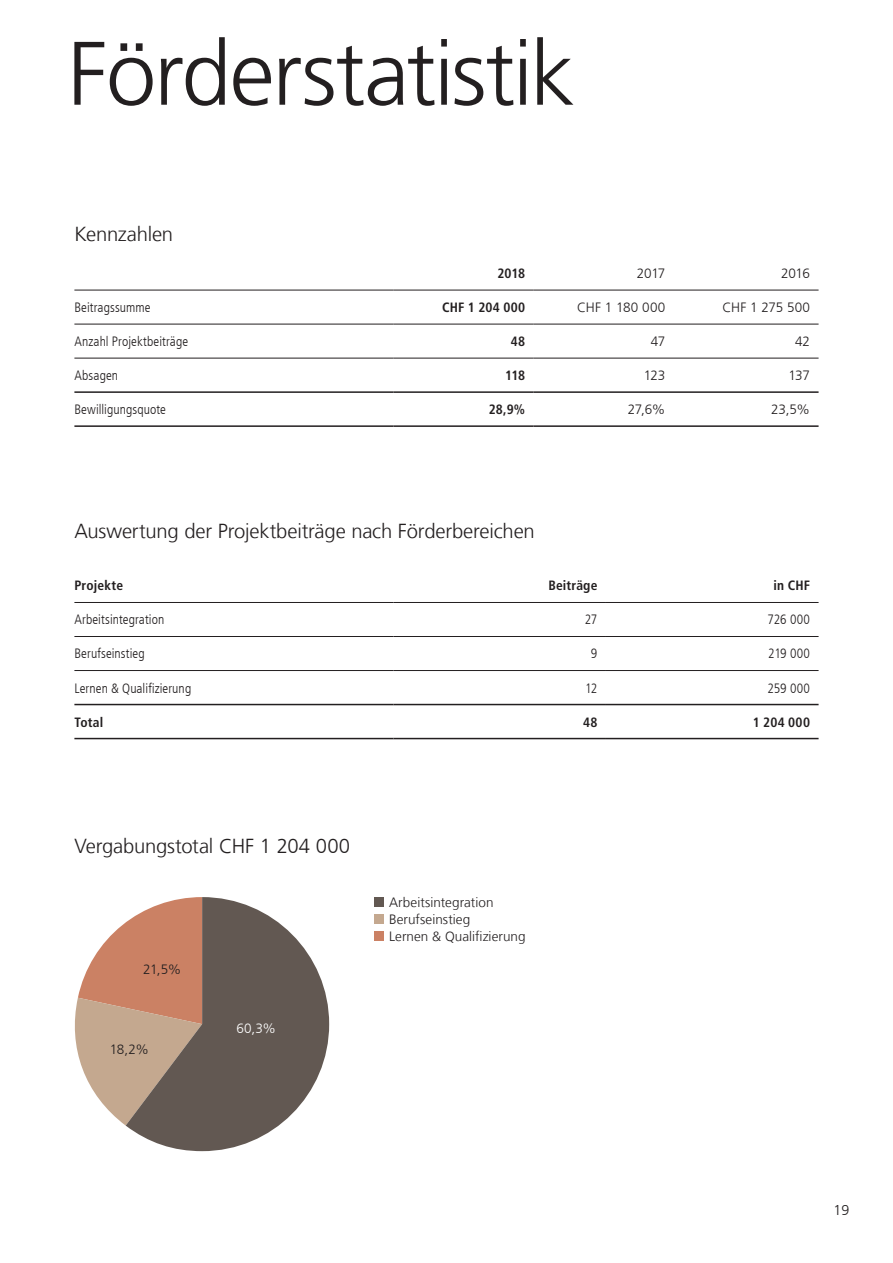
<style>
.page{position:relative;width:893px;height:1263px;background:#fff}
.page>*{position:absolute;margin:0;border:0;box-sizing:border-box;transform-origin:0 0}
.t1{font:300 90px "Frutiger LT Com";letter-spacing:-.025em;color:#231f20}
.t2{font:300 20.25px "Frutiger LT Com";letter-spacing:-.01em;color:#231f20}
.t3{font:300 14.25px "Frutiger LT Com";color:#231f20}
.t4{font:300 condensed 13.5px "Frutiger LT Com";letter-spacing:.005em;color:#231f20}
.t5{font:300 13.5px/17.2px "Frutiger LT Com";letter-spacing:.005em;color:#231f20}
.t6{font:700 condensed 13.5px "Frutiger LT Com";letter-spacing:.01em;color:#231f20}
.t7{font:300 13.5px "Frutiger LT Com";color:#fff}
</style>
<div class="page">
<hr style="left:74px;top:290px;width:319px;height:1px;background:#231f20">
<hr style="left:393px;top:290px;width:141px;height:1px;background:#231f20">
<hr style="left:534px;top:290px;width:140px;height:1px;background:#231f20">
<hr style="left:674px;top:290px;width:145px;height:1px;background:#231f20">
<hr style="left:74px;top:324px;width:319px;height:1px;background:#231f20">
<hr style="left:393px;top:324px;width:141px;height:1px;background:#231f20">
<hr style="left:534px;top:324px;width:140px;height:1px;background:#231f20">
<hr style="left:674px;top:324px;width:145px;height:1px;background:#231f20">
<hr style="left:74px;top:358px;width:319px;height:1px;background:#231f20">
<hr style="left:393px;top:358px;width:141px;height:1px;background:#231f20">
<hr style="left:534px;top:358px;width:140px;height:1px;background:#231f20">
<hr style="left:674px;top:358px;width:145px;height:1px;background:#231f20">
<hr style="left:74px;top:391px;width:319px;height:2px;background:#231f20">
<hr style="left:393px;top:391px;width:141px;height:2px;background:#231f20">
<hr style="left:534px;top:391px;width:140px;height:2px;background:#231f20">
<hr style="left:674px;top:391px;width:145px;height:2px;background:#231f20">
<hr style="left:74px;top:425px;width:319px;height:2px;background:#231f20">
<hr style="left:393px;top:425px;width:141px;height:2px;background:#231f20">
<hr style="left:534px;top:425px;width:140px;height:2px;background:#231f20">
<hr style="left:674px;top:425px;width:145px;height:2px;background:#231f20">
<hr style="left:74px;top:602px;width:319px;height:1px;background:#231f20">
<hr style="left:393px;top:602px;width:213px;height:1px;background:#231f20">
<hr style="left:606px;top:602px;width:213px;height:1px;background:#231f20">
<hr style="left:74px;top:636px;width:319px;height:1px;background:#231f20">
<hr style="left:393px;top:636px;width:213px;height:1px;background:#231f20">
<hr style="left:606px;top:636px;width:213px;height:1px;background:#231f20">
<hr style="left:74px;top:670px;width:319px;height:1px;background:#231f20">
<hr style="left:393px;top:670px;width:213px;height:1px;background:#231f20">
<hr style="left:606px;top:670px;width:213px;height:1px;background:#231f20">
<hr style="left:74px;top:704px;width:319px;height:1px;background:#231f20">
<hr style="left:393px;top:704px;width:213px;height:1px;background:#231f20">
<hr style="left:606px;top:704px;width:213px;height:1px;background:#231f20">
<hr style="left:74px;top:738px;width:319px;height:1px;background:#231f20">
<hr style="left:393px;top:738px;width:213px;height:1px;background:#231f20">
<hr style="left:606px;top:738px;width:213px;height:1px;background:#231f20">
<svg style="left:74px;top:922px;width:52px;height:203px"></svg>
<svg style="left:126px;top:897px;width:203px;height:254px;fill:#625852"></svg>
<div style="left:375px;top:897px;width:9px;height:9px;background:#625852"></div>
<div style="left:375px;top:914px;width:9px;height:10px;background:#c4a88f"></div>
<div style="left:375px;top:931px;width:9px;height:10px;background:#cb8164"></div>
<h1 class="t1" style="left:67px;top:21px;width:509px">Förderstatistik</h1>
<h2 class="t2" style="left:74px;top:223px;width:100px">Kennzahlen</h2>
<p class="t6" style="left:497px;top:265px;width:29px">2018</p>
<p class="t5" style="left:637px;top:265px;width:30px">2017</p>
<p class="t5" style="left:781px;top:265px;width:30px">2016</p>
<p class="t4" style="left:74px;top:300px;width:78px">Beitragssumme</p>
<p class="t6" style="left:442px;top:299px;width:85px">CHF 1 204 000</p>
<p class="t5" style="left:577px;top:299px;width:90px">CHF 1 180 000</p>
<p class="t5" style="left:722px;top:299px;width:89px">CHF 1 275 500</p>
<p class="t4" style="left:74px;top:334px;width:115px">Anzahl Projektbeiträge</p>
<p class="t6" style="left:511px;top:333px;width:16px">48</p>
<p class="t5" style="left:651px;top:333px;width:16px">47</p>
<p class="t5" style="left:795px;top:333px;width:16px">42</p>
<p class="t4" style="left:74px;top:368px;width:45px">Absagen</p>
<p class="t6" style="left:505px;top:367px;width:21px">118</p>
<p class="t5" style="left:644px;top:367px;width:23px">123</p>
<p class="t5" style="left:788px;top:367px;width:23px">137</p>
<p class="t4" style="left:74px;top:402px;width:93px">Bewilligungsquote</p>
<p class="t6" style="left:489px;top:401px;width:38px">28,9%</p>
<p class="t5" style="left:628px;top:401px;width:39px">27,6%</p>
<p class="t5" style="left:771px;top:401px;width:40px">23,5%</p>
<h2 class="t2" style="left:74px;top:520px;width:462px">Auswertung der Projektbeiträge nach Förderbereichen</h2>
<p class="t6" style="left:74px;top:578px;width:50px">Projekte</p>
<p class="t6" style="left:548px;top:578px;width:51px">Beiträge</p>
<p class="t6" style="left:773px;top:578px;width:38px">in CHF</p>
<p class="t4" style="left:74px;top:612px;width:91px">Arbeitsintegration</p>
<p class="t4" style="left:585px;top:612px;width:14px">27</p>
<p class="t4" style="left:767px;top:612px;width:44px">726 000</p>
<p class="t4" style="left:74px;top:646px;width:72px">Berufseinstieg</p>
<p class="t4" style="left:591px;top:646px;width:8px">9</p>
<p class="t4" style="left:768px;top:646px;width:43px">219 000</p>
<p class="t4" style="left:74px;top:680px;width:118px">Lernen &amp; Qualifizierung</p>
<p class="t4" style="left:585px;top:680px;width:14px">12</p>
<p class="t4" style="left:768px;top:680px;width:44px">259 000</p>
<p class="t6" style="left:74px;top:714px;width:30px">Total</p>
<p class="t6" style="left:583px;top:714px;width:16px">48</p>
<p class="t6" style="left:753px;top:714px;width:59px">1 204 000</p>
<h2 class="t2" style="left:74px;top:834px;width:277px">Vergabungstotal CHF 1 204 000</h2>
<p class="t5" style="left:143px;top:961px;width:39px">21,5%</p>
<p class="t5" style="left:110px;top:1041px;width:41px">18,2%</p>
<p class="t7" style="left:236px;top:1021px;width:41px">60,3%</p>
<p class="t5" style="left:389px;top:893px;width:138px">Arbeitsintegration<br>Berufseinstieg<br>Lernen &amp; Qualifizierung</p>
<p class="t3" style="left:833px;top:1202px;width:17px">19</p>
</div>
